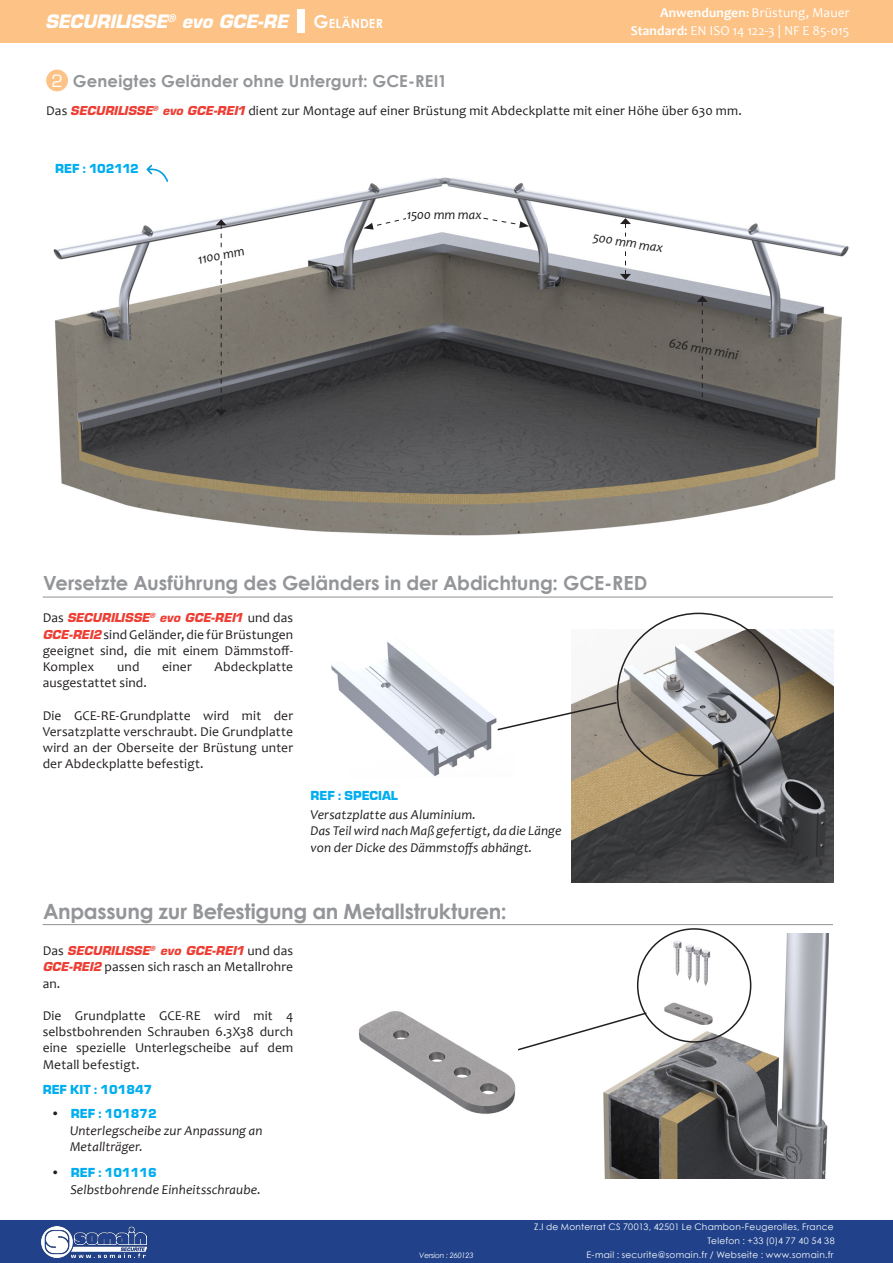
<style>
.page{position:relative;width:893px;height:1263px;background:#fff}
.page>*{position:absolute;margin:0;border:0;box-sizing:border-box;transform-origin:0 0}
.t1{font:700 21px "Century Gothic";letter-spacing:-.015em;color:#939598}
.t2{font:700 19.5px "Century Gothic";letter-spacing:-.005em;color:#939598}
.t3{font:italic 700 18px "Eurostile LT Std";letter-spacing:-.01em;color:#fff}
.t4{font:700 16.5px "Century Gothic";letter-spacing:.01em;color:#939598}
.t5{font:16.5px "Eurostile";color:#fff}
.t6{font:13.5px/16.2px "Candara";letter-spacing:.01em;color:#231f20}
.t7{font:italic 13.5px "Candara";letter-spacing:.01em;color:#231f20}
.t8{font:13.5px/17.9px "Candara";letter-spacing:.01em;color:#fff;text-align:right}
.t9{font:900 13.5px "Eurostile Becker";color:#00aeef}
.t10{font:italic 13.5px "Candara";letter-spacing:-.01em;color:#231f20}
.t11{font:700 12.6px "Century Gothic";letter-spacing:.01em;color:#fff}
.t12{font:italic 700 12px "Eurostile LT Std";letter-spacing:-.005em;color:#ee3e34}
.t13{font:9px/13.8px "Century Gothic";letter-spacing:.03em;color:#fff;text-align:right}
.t14{font:italic 7.5px "Century Gothic";letter-spacing:-.025em;color:#fff}
.s1{font-size:18px}
.s2{font-weight:700}
.s3{font-weight:700;font-size:12px}
.s4{font-family:"Eurostile LT Std";font-weight:700;font-style:italic;font-size:12px;color:#ee3e34}
.s5{font-family:"Candara";font-weight:400;font-style:normal;font-size:13.5px;color:#231f20}
.s6{color:#231f20}
</style>
<div class="page">
<div style="left:0;top:0;width:893px;height:43px;background:#fcc286"></div>
<div style="left:298px;top:10px;width:7px;height:23px;background:#fff"></div>
<div style="left:0;top:1220px;width:893px;height:43px;background:#21428a"></div>
<img style="left:42px;top:1226px;width:104px;height:31px">
<img style="left:53px;top:177px;width:796px;height:359px">
<svg style="left:196px;top:219px;width:50px;height:197px"></svg>
<svg style="left:583px;top:218px;width:90px;height:62px"></svg>
<svg style="left:665px;top:296px;width:77px;height:124px;background:#5b5956"></svg>
<svg style="left:364px;top:210px;width:165px;height:20px"></svg>
<div style="left:46px;top:70px;width:22px;height:21px;background:#fcc286;border-radius:50%"></div>
<div style="left:407px;top:209px;width:76px;height:11px;background:#fff"></div>
<svg style="left:146px;top:164px;width:24px;height:23px"></svg>
<img style="left:331px;top:642px;width:165px;height:135px">
<img style="left:359px;top:1011px;width:157px;height:103px">
<img style="left:571px;top:630px;width:263px;height:252px">
<img style="left:603px;top:934px;width:225px;height:245px">
<hr style="left:43px;top:597px;width:790px;height:1px;background:#231f20">
<hr style="left:43px;top:924px;width:790px;height:1px;background:#231f20">
<div style="left:637px;top:928px;width:114px;height:115px;border:2px solid #231f20;border-radius:50%"></div>
<svg style="left:496px;top:701px;width:122px;height:30px"></svg>
<svg style="left:518px;top:1011px;width:130px;height:40px"></svg>
<h3 class="t3" style="left:45px;top:10px;width:245px">SECURILISSE<sup>®</sup> evo GCE-RE</h3>
<p class="t11" style="left:314px;top:13px;width:71px"><span class="s1">G</span>ELÄNDER</p>
<p class="t5" style="left:51px;top:71px;width:13px">2</p>
<p class="t4" style="left:73px;top:68px;width:376px">Geneigtes Geländer ohne Untergurt: GCE-REI1</p>
<p class="t8" style="left:631px;top:4px;width:220px"><span class="s2">Anwendungen</span><span class="s3">:</span> Brüstung, Mauer<br><span class="s2">Standard:</span> EN ISO 14 122-3 | NF E 85-015</p>
<p class="t6" style="left:46px;top:102px;width:697px">Das <span class="s4">SECURILISSE</span><sup>®</sup> <span class="s4">evo GCE-REI1</span> dient zur Montage auf einer Brüstung mit Abdeckplatte mit einer Höhe über 630 mm.</p>
<p class="t9" style="left:55px;top:161px;width:85px">REF : 102112</p>
<p class="t7" style="left:196px;top:251px;width:49px;rotate:-11deg">1100 mm</p>
<p class="t10" style="left:407px;top:206px;width:77px">1500 mm max</p>
<p class="t7" style="left:594px;top:228px;width:72px;rotate:9deg">500 mm max</p>
<p class="t7" style="left:671px;top:334px;width:72px;rotate:11deg">626 mm mini</p>
<p class="t2" style="left:43px;top:568px;width:606px">Versetzte Ausführung des Geländers in der Abdichtung: GCE-RED</p>
<p class="t12" style="left:43px;top:610px;width:252px"><span class="s5">Das</span> SECURILISSE<sup>®</sup> evo GCE-REI1 <span class="s5">und das</span></p>
<p class="t6" style="left:43px;top:626px;width:252px;text-align:justify"><span class="s4">GCE-REI2</span> sind Geländer, die für Brüstungen geeignet sind, die mit einem Dämmstoff-Komplex</p>
<p class="t6" style="left:117px;top:658px;width:24px">und</p>
<p class="t6" style="left:162px;top:658px;width:31px">einer</p>
<p class="t6" style="left:215px;top:658px;width:80px">Abdeckplatte</p>
<p class="t6" style="left:43px;top:674px;width:106px">ausgestattet sind.</p>
<p class="t6" style="left:43px;top:707px;width:252px">Die GCE-RE-Grundplatte wird mit der<br>Versatzplatte verschraubt. Die Grundplatte</p>
<p class="t6" style="left:43px;top:739px;width:252px">wird an der Oberseite der Brüstung unter der Abdeckplatte befestigt.</p>
<p class="t9" style="left:311px;top:788px;width:89px">REF : SPECIAL</p>
<p class="t7" style="left:311px;top:806px;width:167px">Versatzplatte aus Aluminium.</p>
<p class="t7" style="left:311px;top:822px;width:252px">Das Teil wird nach Maß gefertigt, da die Länge</p>
<p class="t7" style="left:311px;top:839px;width:223px">von der Dicke des Dämmstoffs abhängt.</p>
<p class="t1" style="left:43px;top:895px;width:465px">Anpassung zur Befestigung an Metallstrukturen:</p>
<p class="t12" style="left:43px;top:943px;width:252px"><span class="s5">Das</span> SECURILISSE<sup>®</sup> evo GCE-REI1 <span class="s5">und das</span></p>
<p class="t6" style="left:43px;top:959px;width:252px"><span class="s4">GCE-REI2</span> passen sich rasch an Metallrohre an.</p>
<p class="t6" style="left:43px;top:1007px;width:252px;text-align:justify">Die Grundplatte GCE-RE wird mit 4 selbstbohrenden Schrauben 6.3X38 durch eine spezielle Unterlegscheibe auf dem Metall befestigt.</p>
<p class="t9" style="left:43px;top:1082px;width:111px">REF KIT : 101847</p>
<p class="t9" style="left:51px;top:1106px;width:107px"><span class="s6">•</span> REF : 101872</p>
<p class="t7" style="left:70px;top:1122px;width:194px">Unterlegscheibe zur Anpassung an</p>
<p class="t7" style="left:70px;top:1138px;width:74px">Metallträger.</p>
<p class="t9" style="left:51px;top:1165px;width:107px"><span class="s6">•</span> REF : 101116</p>
<p class="t7" style="left:70px;top:1181px;width:192px">Selbstbohrende Einheitsschraube.</p>
<p class="t13" style="left:534px;top:1220px;width:302px">Z.I de Monterrat CS 70013, 42501 Le Chambon-Feugerolles, France<br>Telefon : +33 (0)4 77 40 54 38</p>
<p class="t14" style="left:419px;top:1250px;width:56px">Version : 260123</p>
<p class="t13" style="left:586px;top:1248px;width:249px">E-mail : securite@somain.fr / Webseite : www.somain.fr</p>
</div>
